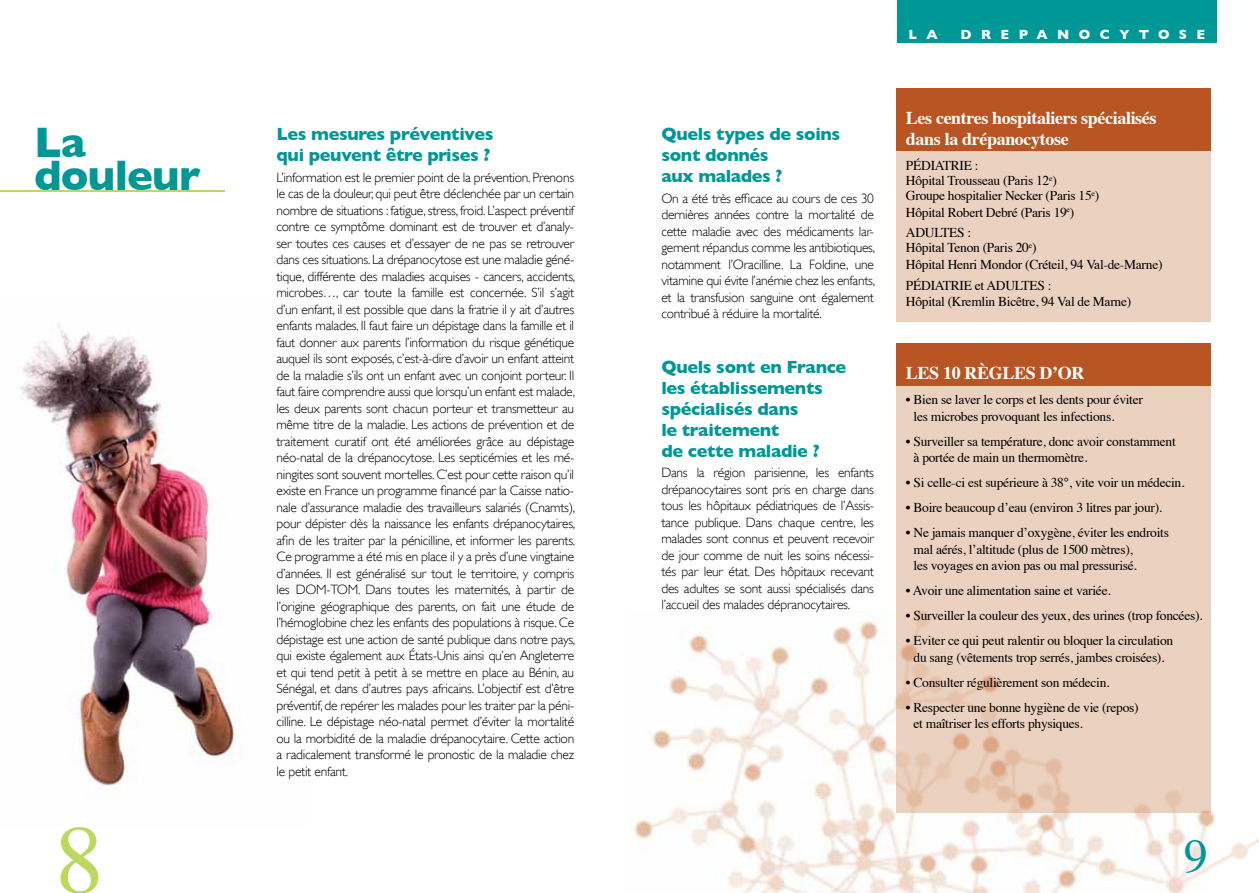
<style>
.page{position:relative;width:1259px;height:893px;background:#fff}
.page>*{position:absolute;margin:0;border:0;box-sizing:border-box;transform-origin:0 0}
.t1{font:97.5px "Times";color:#bcd85f}
.t2{font:48px "Times";color:#009897}
.t3{font:700 43.5px/32.8px "Gill Sans";color:#009897}
.t4{font:700 18px/21px "Gill Sans";letter-spacing:-.02em;color:#009897}
.t5{font:700 18px/21px "Times";letter-spacing:-.02em;color:#fff}
.t6{font:300 13.5px/16.5px "Gill Sans";letter-spacing:-.02em;color:#000;text-align:justify}
.t7{font:13.5px/16.5px "Times";letter-spacing:-.02em;color:#000}
.t8{font:700 13.5px "Gill Sans";letter-spacing:.7em;color:#fff}
</style>
<div class="page">
<div style="left:897px;top:0;width:319px;height:43px;background:#009897"></div>
<div style="left:896px;top:131px;width:314px;height:190px;background:#ebd1bf"></div>
<div style="left:896px;top:386px;width:314px;height:426px;background:#ebd1bf"></div>
<div style="left:896px;top:89px;width:314px;height:62px;background:#b95522"></div>
<div style="left:896px;top:344px;width:314px;height:42px;background:#b95522"></div>
<img style="left:633px;top:610px;width:311px;height:283px">
<img style="left:1207px;top:610px;width:52px;height:263px">
<img style="left:944px;top:812px;width:263px;height:81px">
<img style="left:896px;top:610px;width:314px;height:202px">
<img style="left:19px;top:324px;width:223px;height:462px">
<hr style="left:0;top:190px;width:224px;height:2px;background:#bcd85f">
<h3 class="t4" style="left:276px;top:123px;width:218px">les mesures préventives qui peuvent être prises ?</h3>
<p class="t6" style="left:276px;top:169px;width:300px">L’information est le premier point de la prévention. Prenons le cas de la douleur, qui peut être déclenchée par un certain nombre de situations : fatigue, stress, froid. L’aspect préventif contre ce symptôme dominant est de trouver et d’analy&shy;ser toutes ces causes et d’essayer de ne pas se retrouver dans ces situations. La drépanocytose est une maladie géné&shy;tique, différente des maladies acquises - cancers, accidents, microbes…, car toute la famille est concernée. S’il s’agit d’un enfant, il est possible que dans la fratrie il y ait d’autres enfants malades. Il faut faire un dépistage dans la famille et il faut donner aux parents l’information du risque génétique auquel ils sont exposés, c’est-à-dire d’avoir un enfant atteint de la maladie s’ils ont un enfant avec un conjoint porteur. Il faut faire comprendre aussi que lorsqu’un enfant est malade, les deux parents sont chacun porteur et transmetteur au même titre de la maladie. Les actions de prévention et de traitement curatif ont été améliorées grâce au dépistage néo-natal de la drépanocytose. Les septicémies et les mé&shy;ningites sont souvent mortelles. C’est pour cette raison qu’il existe en France un programme financé par la Caisse natio&shy;nale d’assurance maladie des travailleurs salariés (Cnamts), pour dépister dès la naissance les enfants drépanocytaires, afin de les traiter par la pénicilline, et informer les parents.<br>Ce programme a été mis en place il y a près d’une vingtaine d’années. Il est généralisé sur tout le territoire, y compris les DOM-TOM. Dans toutes les maternités, à partir de l’origine géographique des parents, on fait une étude de l’hémoglobine chez les enfants des populations à risque. Ce dépistage est une action de santé publique dans notre pays, qui existe également aux États-Unis ainsi qu’en Angleterre et qui tend petit à petit à se mettre en place au Bénin, au Sénégal, et dans d’autres pays africains. L’objectif est d’être préventif, de repérer les malades pour les traiter par la péni&shy;cilline. Le dépistage néo-natal permet d’éviter la mortalité ou la morbidité de la maladie drépanocytaire. Cette action a radicalement transformé le pronostic de la maladie chez le petit enfant.</p>
<h3 class="t3" style="left:34px;top:126px;width:168px">la douleur</h3>
<h3 class="t4" style="left:661px;top:123px;width:180px">Quels types de soins sont donnés<br>aux malades ?</h3>
<p class="t6" style="left:661px;top:190px;width:215px">On a été très efficace au cours de ces 30 dernières années contre la mortalité de cette maladie avec des médicaments lar&shy;gement répandus comme les antibiotiques, notamment l’Oracilline. La Foldine, une vitamine qui évite l’anémie chez les enfants, et la transfusion sanguine ont également contribué à réduire la mortalité.</p>
<h3 class="t4" style="left:661px;top:356px;width:186px">Quels sont en France les établissements spécialisés dans<br>le traitement<br>de cette maladie ?</h3>
<p class="t6" style="left:661px;top:465px;width:214px">Dans la région parisienne, les enfants drépanocytaires sont pris en charge dans tous les hôpitaux pédiatriques de l’Assis&shy;tance publique. Dans chaque centre, les malades sont connus et peuvent recevoir de jour comme de nuit les soins nécessi&shy;tés par leur état. Des hôpitaux recevant des adultes se sont aussi spécialisés dans l’accueil des malades dépranocytaires.</p>
<h1 class="t1" style="left:55px;top:769px;width:50px">8</h1>
<p class="t8" style="left:908px;top:27px;width:31px">l a</p>
<p class="t8" style="left:960px;top:27px;width:246px">drepanocytose</p>
<h3 class="t5" style="left:906px;top:106px;width:252px">Les centres hospitaliers spécialisés dans la drépanocytose</h3>
<p class="t7" style="left:906px;top:157px;width:195px;line-height:15px">PÉDIATRIE :<br>Hôpital Trousseau (Paris 12<sup>e</sup>)<br>Groupe hospitalier Necker (Paris 15<sup>e</sup>)</p>
<p class="t7" style="left:906px;top:201px;width:170px;line-height:20.7px">Hôpital Robert Debré (Paris 19<sup>e</sup>)<br>ADULTES :</p>
<p class="t7" style="left:906px;top:238px;width:258px">Hôpital Tenon (Paris 20<sup>e</sup>)<br>Hôpital Henri Mondor (Créteil, 94 Val-de-Marne)</p>
<p class="t7" style="left:906px;top:276px;width:227px">PÉDIATRIE et ADULTES :<br>Hôpital (Kremlin Bicêtre, 94 Val de Marne)</p>
<h3 class="t5" style="left:906px;top:361px;width:180px">LES 10 RÈGLES D’OR</h3>
<p class="t7" style="left:913px;top:390px;width:231px;text-indent:-8px">• Bien se laver le corps et les dents pour éviter les microbes provoquant les infections.</p>
<p class="t7" style="left:913px;top:432px;width:264px;text-indent:-8px">• Surveiller sa température, donc avoir constamment à portée de main un thermomètre.</p>
<p class="t7" style="left:906px;top:473px;width:280px">• Si celle-ci est supérieure à 38°, vite voir un médecin.</p>
<p class="t7" style="left:906px;top:498px;width:258px">• Boire beaucoup d’eau (environ 3 litres par jour).</p>
<p class="t7" style="left:913px;top:523px;width:257px;text-indent:-8px">• Ne jamais manquer d’oxygène, éviter les endroits mal aérés, l’altitude (plus de 1500 mètres),<br>les voyages en avion pas ou mal pressurisé.</p>
<p class="t7" style="left:906px;top:581px;width:206px">• Avoir une alimentation saine et variée.</p>
<p class="t7" style="left:906px;top:606px;width:298px">• Surveiller la couleur des yeux, des urines (trop foncées).</p>
<p class="t7" style="left:906px;top:631px;width:269px;text-align:center">• Eviter ce qui peut ralentir ou bloquer la circulation du sang (vêtements trop serrés, jambes croisées).</p>
<p class="t7" style="left:906px;top:673px;width:205px">• Consulter régulièrement son médecin.</p>
<p class="t7" style="left:913px;top:698px;width:227px;text-indent:-8px">• Respecter une bonne hygiène de vie (repos) et maîtriser les efforts physiques.</p>
<h2 class="t2" style="left:1184px;top:812px;width:25px">9</h2>
</div>
